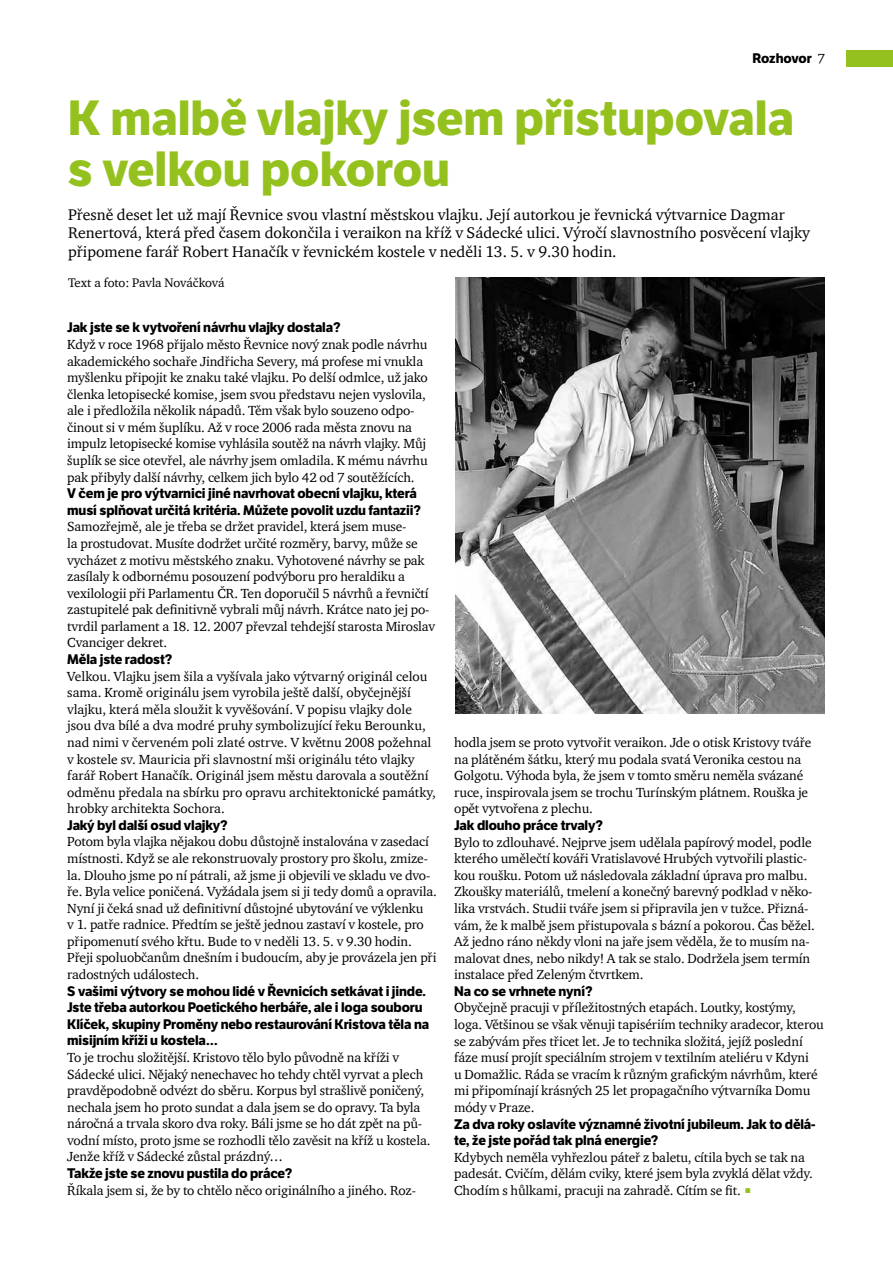
<style>
.page{position:relative;width:893px;height:1263px;background:#fff}
.page>*{position:absolute;margin:0;border:0;box-sizing:border-box;transform-origin:0 0}
.t1{font:700 48px/51px "LFT Etica";color:#95c11f}
.t2{font:15.75px/18.9px "ITC Charter Com";color:#000}
.t3{font:13.5px/16.6px "ITC Charter Com";letter-spacing:-.01em;color:#000}
.t4{font:700 13.5px/16.6px "LFT Etica";letter-spacing:-.01em;color:#000}
.t5{font:12.75px "ITC Charter Com";letter-spacing:-.01em;color:#000}
.s1{font-family:"ITC Charter Com";font-weight:400}
.s2{font-family:"LFT Etica";font-weight:700;color:#95c11f}
</style>
<div class="page">
<div style="left:847px;top:51px;width:46px;height:16px;background:#95c11f"></div>
<img style="left:455px;top:278px;width:370px;height:435px">
<p class="t4" style="left:752px;top:50px;width:74px">Rozhovor <span class="s1">7</span></p>
<h1 class="t1" style="left:68px;top:93px;width:728px">K malbě vlajky jsem přistupovala s velkou pokorou</h1>
<p class="t2" style="left:68px;top:204px;width:743px">Přesně deset let už mají Řevnice svou vlastní městskou vlajku. Její autorkou je řevnická výtvarnice Dagmar<br>Renertová, která před časem dokončila i veraikon na kříž v Sádecké ulici. Výročí slavnostního posvěcení vlajky připomene farář Robert Hanačík v řevnickém kostele v neděli 13. 5. v 9.30 hodin.</p>
<p class="t5" style="left:68px;top:275px;width:158px">Text a foto: Pavla Nováčková</p>
<p class="t4" style="left:67px;top:319px;width:275px">Jak jste se k vytvoření návrhu vlajky dostala?</p>
<p class="t3" style="left:67px;top:336px;width:362px">Když v roce 1968 přijalo město Řevnice nový znak podle návrhu akademického sochaře Jindřicha Severy, má profese mi vnukla myšlenku připojit ke znaku také vlajku. Po delší odmlce, už jako členka letopisecké komise, jsem svou představu nejen vyslovila, ale i předložila několik nápadů. Těm však bylo souzeno odpo&shy;činout si v mém šuplíku. Až v roce 2006 rada města znovu na impulz letopisecké komise vyhlásila soutěž na návrh vlajky. Můj šuplík se sice otevřel, ale návrhy jsem omladila. K mému návrhu pak přibyly další návrhy, celkem jich bylo 42 od 7 soutěžících.</p>
<p class="t4" style="left:67px;top:485px;width:355px">V čem je pro výtvarnici jiné navrhovat obecní vlajku, která musí splňovat určitá kritéria. Můžete povolit uzdu fantazii?</p>
<p class="t3" style="left:67px;top:518px;width:369px">Samozřejmě, ale je třeba se držet pravidel, která jsem muse-<br>la prostudovat. Musíte dodržet určité rozměry, barvy, může se vycházet z motivu městského znaku. Vyhotovené návrhy se pak zasílaly k odbornému posouzení podvýboru pro heraldiku a vexilologii při Parlamentu ČR. Ten doporučil 5 návrhů a řevničtí zastupitelé pak definitivně vybrali můj návrh. Krátce nato jej po&shy;tvrdil parlament a 18. 12. 2007 převzal tehdejší starosta Miroslav Cvanciger dekret.</p>
<p class="t4" style="left:67px;top:651px;width:107px">Měla jste radost?</p>
<p class="t3" style="left:67px;top:667px;width:370px">Velkou. Vlajku jsem šila a vyšívala jako výtvarný originál celou sama. Kromě originálu jsem vyrobila ještě další, obyčejnější vlajku, která měla sloužit k vyvěšování. V popisu vlajky dole jsou dva bílé a dva modré pruhy symbolizující řeku Berounku, nad nimi v červeném poli zlaté ostrve. V květnu 2008 požehnal v kostele sv. Mauricia při slavnostní mši originálu této vlajky farář Robert Hanačík. Originál jsem městu darovala a soutěžní odměnu předala na sbírku pro opravu architektonické památky, hrobky architekta Sochora.</p>
<p class="t4" style="left:67px;top:817px;width:162px">Jaký byl další osud vlajky?</p>
<p class="t3" style="left:67px;top:833px;width:371px">Potom byla vlajka nějakou dobu důstojně instalována v zasedací místnosti. Když se ale rekonstruovaly prostory pro školu, zmize&shy;la. Dlouho jsme po ní pátrali, až jsme ji objevili ve skladu ve dvo&shy;ře. Byla velice poničená. Vyžádala jsem si ji tedy domů a opravila.<br>Nyní ji čeká snad už definitivní důstojné ubytování ve výklenku<br>v 1. patře radnice. Předtím se ještě jednou zastaví v kostele, pro připomenutí svého křtu. Bude to v neděli 13. 5. v 9.30 hodin.<br>Přeji spoluobčanům dnešním i budoucím, aby je provázela jen při radostných událostech.</p>
<p class="t4" style="left:67px;top:983px;width:363px">S vašimi výtvory se mohou lidé v Řevnicích setkávat i jinde.<br>Jste třeba autorkou Poetického herbáře, ale i loga souboru Klíček, skupiny Proměny nebo restaurování Kristova těla na misijním kříži u kostela…</p>
<p class="t3" style="left:67px;top:1049px;width:365px">To je trochu složitější. Kristovo tělo bylo původně na kříži v Sádecké ulici. Nějaký nenechavec ho tehdy chtěl vyrvat a plech pravděpodobně odvézt do sběru. Korpus byl strašlivě poničený, nechala jsem ho proto sundat a dala jsem se do opravy. Ta byla náročná a trvala skoro dva roky. Báli jsme se ho dát zpět na pů&shy;vodní místo, proto jsme se rozhodli tělo zavěsit na kříž u kostela.<br>Jenže kříž v Sádecké zůstal prázdný…</p>
<p class="t4" style="left:67px;top:1165px;width:227px">Takže jste se znovu pustila do práce?</p>
<p class="t3" style="left:67px;top:1181px;width:350px">Říkala jsem si, že by to chtělo něco originálního a jiného. Roz-</p>
<p class="t3" style="left:454px;top:734px;width:359px">hodla jsem se proto vytvořit veraikon. Jde o otisk Kristovy tváře na plátěném šátku, který mu podala svatá Veronika cestou na Golgotu. Výhoda byla, že jsem v tomto směru neměla svázané ruce, inspirovala jsem se trochu Turínským plátnem. Rouška je opět vytvořena z plechu.</p>
<p class="t4" style="left:454px;top:817px;width:150px">Jak dlouho práce trvaly?</p>
<p class="t3" style="left:454px;top:833px;width:362px">Bylo to zdlouhavé. Nejprve jsem udělala papírový model, podle kterého umělečtí kováři Vratislavové Hrubých vytvořili plastic&shy;kou roušku. Potom už následovala základní úprava pro malbu.<br>Zkoušky materiálů, tmelení a konečný barevný podklad v něko&shy;lika vrstvách. Studii tváře jsem si připravila jen v tužce. Přizná&shy;vám, že k malbě jsem přistupovala s bázní a pokorou. Čas běžel.<br>Až jedno ráno někdy vloni na jaře jsem věděla, že to musím na&shy;malovat dnes, nebo nikdy! A tak se stalo. Dodržela jsem termín instalace před Zeleným čtvrtkem.</p>
<p class="t4" style="left:454px;top:983px;width:140px">Na co se vrhnete nyní?</p>
<p class="t3" style="left:454px;top:999px;width:371px">Obyčejně pracuji v příležitostných etapách. Loutky, kostýmy, loga. Většinou se však věnuji tapisériím techniky aradecor, kterou se zabývám přes třicet let. Je to technika složitá, jejíž poslední fáze musí projít speciálním strojem v textilním ateliéru v Kdyni<br>u Domažlic. Ráda se vracím k různým grafickým návrhům, které mi připomínají krásných 25 let propagačního výtvarníka Domu módy v Praze.</p>
<p class="t4" style="left:454px;top:1115px;width:363px">Za dva roky oslavíte významné životní jubileum. Jak to dělá&shy;te, že jste pořád tak plná energie?</p>
<p class="t3" style="left:454px;top:1148px;width:360px">Kdybych neměla vyhřezlou páteř z baletu, cítila bych se tak na padesát. Cvičím, dělám cviky, které jsem byla zvyklá dělat vždy.<br>Chodím s hůlkami, pracuji na zahradě. Cítím se fit. <span class="s2">e</span></p>
</div>
